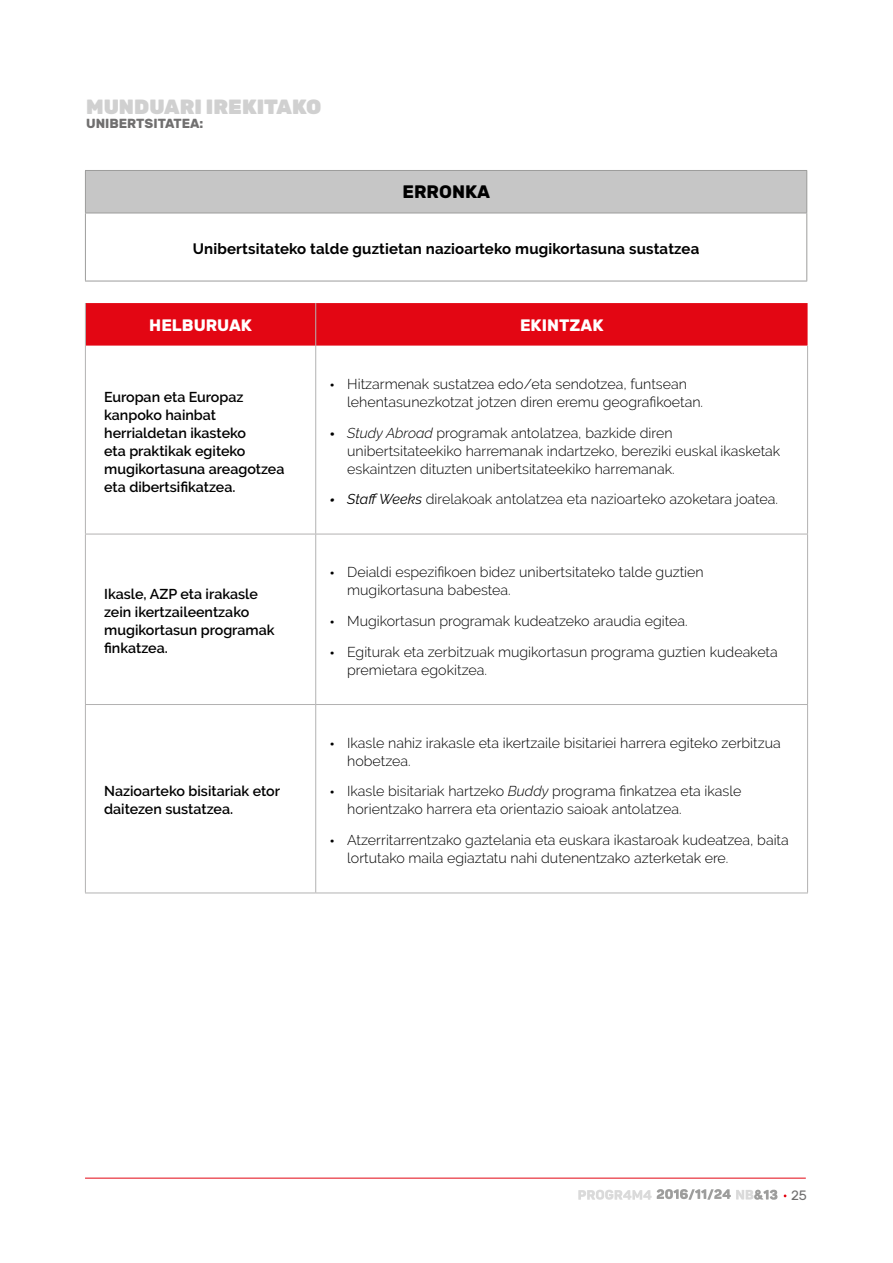
<style>
.page{position:relative;width:893px;height:1263px;background:#fff}
.page>*{position:absolute;margin:0;border:0;box-sizing:border-box;transform-origin:0 0}
.t1{font:900 20.55px "Rubik";color:#d0d0d0}
.t2{font:700 18px "Rubik";color:#000}
.t3{font:700 16.5px "Rubik";color:#fff}
.t4{font:700 15px "Raleway";letter-spacing:.01em;color:#000}
.t5{font:300 14.25px/18px "Raleway";color:#000}
.t6{font:600 14.25px/18px "Raleway";color:#000}
.t7{font:13.5px "Rubik";color:#706f6f}
.t8{font:700 13.05px "Rubik";color:#706f6f}
.s1{font-family:"EHU Sans";font-size:13.5px}
.s2{font-family:"EHU Sans";font-weight:400;font-size:13.5px}
.s3{font-style:italic}
.s4{font-family:"EHU Sans";font-weight:400;font-style:italic;font-size:13.5px}
.s5{font-weight:400;font-style:italic}
</style>
<div class="page">
<hr style="left:85px;top:1178px;width:721px;height:1px;background:#e30613">
<svg style="left:578px;top:1189px;width:199px;height:11px"></svg>
<div style="left:85px;top:170px;width:722px;height:43px;background:#c6c6c6"></div>
<hr style="left:85px;top:170px;width:722px;height:1px;background:#9d9d9c">
<hr style="left:85px;top:171px;width:1px;height:42px;background:#9d9d9c">
<hr style="left:806px;top:171px;width:1px;height:42px;background:#9d9d9c">
<hr style="left:85px;top:213px;width:722px;height:1px;background:#9d9d9c">
<hr style="left:85px;top:213px;width:1px;height:68px;background:#9d9d9c">
<hr style="left:806px;top:213px;width:1px;height:68px;background:#9d9d9c">
<hr style="left:85px;top:281px;width:722px;height:1px;background:#9d9d9c">
<div style="left:86px;top:303px;width:722px;height:43px;background:#e30613"></div>
<hr style="left:85px;top:303px;width:1px;height:43px;background:#b3b2b2">
<hr style="left:315px;top:303px;width:1px;height:43px;background:#b3b2b2">
<hr style="left:85px;top:346px;width:1px;height:188px;background:#b3b2b2">
<hr style="left:315px;top:346px;width:1px;height:188px;background:#b3b2b2">
<hr style="left:807px;top:346px;width:1px;height:188px;background:#b3b2b2">
<hr style="left:85px;top:534px;width:231px;height:1px;background:#b3b2b2">
<hr style="left:85px;top:534px;width:1px;height:170px;background:#b3b2b2">
<hr style="left:316px;top:534px;width:492px;height:1px;background:#b3b2b2">
<hr style="left:315px;top:534px;width:1px;height:170px;background:#b3b2b2">
<hr style="left:807px;top:534px;width:1px;height:170px;background:#b3b2b2">
<hr style="left:85px;top:704px;width:231px;height:1px;background:#b3b2b2">
<hr style="left:85px;top:705px;width:1px;height:188px;background:#b3b2b2">
<hr style="left:316px;top:704px;width:492px;height:1px;background:#b3b2b2">
<hr style="left:315px;top:705px;width:1px;height:188px;background:#b3b2b2">
<hr style="left:807px;top:705px;width:1px;height:188px;background:#b3b2b2">
<hr style="left:85px;top:893px;width:231px;height:1px;background:#b3b2b2">
<hr style="left:316px;top:893px;width:492px;height:1px;background:#b3b2b2">
<h1 class="t1" style="left:86px;top:95px;width:237px">MUNDUARI IREKITAKO</h1>
<p class="t8" style="left:86px;top:115px;width:119px">UNIBERTSITATEA:</p>
<p class="t2" style="left:402px;top:182px;width:89px">ERRONKA</p>
<p class="t4" style="left:193px;top:240px;width:508px">Unibertsitateko talde guztietan nazioarteko mugikortasuna sustatzea</p>
<p class="t3" style="left:149px;top:315px;width:104px">HELBURUAK</p>
<p class="t3" style="left:520px;top:315px;width:85px">EKINTZAK</p>
<p class="t6" style="left:104px;top:387px;width:182px">Europan eta Europaz kanpoko hainbat herrialdetan ikasteko<br>eta praktikak egiteko mugikortasuna areagotzea eta dibertsifikatzea.</p>
<p class="t6" style="left:104px;top:585px;width:172px">Ikasle, AZP eta irakasle zein ikertzaileentzako mugikortasun programak finkatzea.</p>
<p class="t6" style="left:104px;top:782px;width:178px">Nazioarteko bisitariak etor daitezen sustatzea.</p>
<p class="t5" style="left:347px;top:375px;width:357px;text-indent:-17px"><span class="s1">•</span> Hitzarmenak sustatzea edo/eta sendotzea, funtsean lehentasunezkotzat jotzen diren eremu geografikoetan.</p>
<p class="t5" style="left:347px;top:423px;width:435px;text-indent:-17px"><span class="s2">•</span> <span class="s3">Study Abroad</span> programak antolatzea, bazkide diren unibertsitateekiko harremanak indartzeko, bereziki euskal ikasketak eskaintzen dituzten unibertsitateekiko harremanak.</p>
<p class="t5" style="left:330px;top:490px;width:449px"><span class="s4">•</span> <span class="s5">Staff Weeks</span> direlakoak antolatzea eta nazioarteko azoketara joatea.</p>
<p class="t5" style="left:347px;top:563px;width:358px;text-indent:-17px"><span class="s1">•</span> Deialdi espezifikoen bidez unibertsitateko talde guztien mugikortasuna babestea.</p>
<p class="t5" style="left:330px;top:612px;width:359px"><span class="s1">•</span> Mugikortasun programak kudeatzeko araudia egitea.</p>
<p class="t5" style="left:347px;top:643px;width:432px;text-indent:-17px"><span class="s1">•</span> Egiturak eta zerbitzuak mugikortasun programa guztien kudeaketa premietara egokitzea.</p>
<p class="t5" style="left:347px;top:734px;width:435px;text-indent:-17px"><span class="s1">•</span> Ikasle nahiz irakasle eta ikertzaile bisitariei harrera egiteko zerbitzua hobetzea.</p>
<p class="t5" style="left:347px;top:782px;width:396px;text-indent:-17px"><span class="s1">•</span> Ikasle bisitariak hartzeko <span class="s3">Buddy</span> programa finkatzea eta ikasle horientzako harrera eta orientazio saioak antolatzea.</p>
<p class="t5" style="left:347px;top:831px;width:443px;text-indent:-17px"><span class="s1">•</span> Atzerritarrentzako gaztelania eta euskara ikastaroak kudeatzea, baita lortutako maila egiaztatu nahi dutenentzako azterketak ere.</p>
<p class="t7" style="left:791px;top:1188px;width:17px">25</p>
</div>
